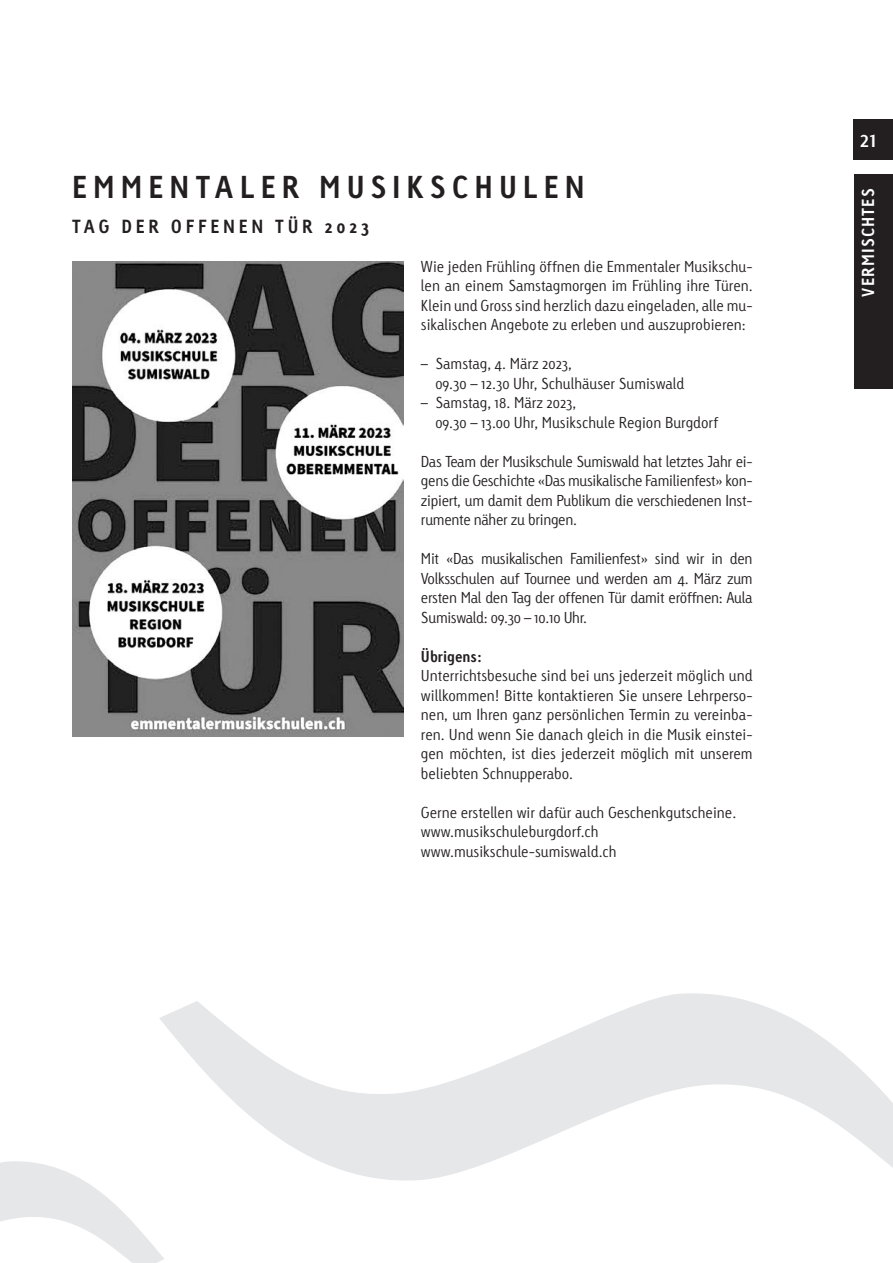
<style>
.page{position:relative;width:893px;height:1263px;background:#fff}
.page>*{position:absolute;margin:0;border:0;box-sizing:border-box;transform-origin:0 0}
.t1{font:700 30px "Linotype Tetria";letter-spacing:.2em;color:#231f20}
.t2{font:22.5px "Linotype Tetria";color:#fff}
.t3{font:700 18px "Linotype Tetria";letter-spacing:.2em;color:#231f20}
.t4{font:700 16.5px "Linotype Tetria";letter-spacing:.075em;color:#fff}
.t5{font:300 15px/19.5px "Linotype Tetria";color:#231f20;text-align:justify}
.t6{font:700 15px "Linotype Tetria";color:#231f20}
</style>
<div class="page">
<div style="left:854px;top:174px;width:39px;height:215px;background:#231f20"></div>
<div style="left:853px;top:119px;width:40px;height:40px;background:#231f20"></div>
<img style="left:72px;top:261px;width:332px;height:475px">
<svg style="left:159px;top:993px;width:734px;height:188px"></svg>
<svg style="left:0;top:1157px;width:164px;height:106px"></svg>
<h1 class="t1" style="left:72px;top:169px;width:514px">EMMENTALER MUSIKSCHULEN</h1>
<p class="t3" style="left:72px;top:215px;width:298px">TAG DER OFFENEN TÜR 2023</p>
<p class="t5" style="left:421px;top:257px;width:333px">Wie jeden Frühling öffnen die Emmentaler Musikschu&shy;len an einem Samstagmorgen im Frühling ihre Türen.<br>Klein und Gross sind herzlich dazu eingeladen, alle mu&shy;sikalischen Angebote zu erleben und auszuprobieren:</p>
<p class="t5" style="left:435px;top:354px;width:251px;text-indent:-14px">– Samstag, 4. März 2023,<br>09.30 – 12.30 Uhr, Schulhäuser Sumiswald</p>
<p class="t5" style="left:435px;top:393px;width:284px;text-indent:-14px">– Samstag, 18. März 2023,<br>09.30 – 13.00 Uhr, Musikschule Region Burgdorf</p>
<p class="t5" style="left:421px;top:452px;width:333px">Das Team der Musikschule Sumiswald hat letztes Jahr ei&shy;gens die Geschichte «Das musikalische Familienfest» kon&shy;zipiert, um damit dem Publikum die verschiedenen Inst&shy;rumente näher zu bringen.</p>
<p class="t5" style="left:421px;top:549px;width:333px">Mit «Das musikalischen Familienfest» sind wir in den Volksschulen auf Tournee und werden am 4. März zum ersten Mal den Tag der offenen Tür damit eröffnen: Aula Sumiswald: 09.30 – 10.10 Uhr.</p>
<p class="t6" style="left:421px;top:647px;width:62px">Übrigens:</p>
<p class="t5" style="left:421px;top:666px;width:333px">Unterrichtsbesuche sind bei uns jederzeit möglich und willkommen! Bitte kontaktieren Sie unsere Lehrperso&shy;nen, um Ihren ganz persönlichen Termin zu vereinba&shy;ren. Und wenn Sie danach gleich in die Musik einstei&shy;gen möchten, ist dies jederzeit möglich mit unserem beliebten Schnupperabo.</p>
<p class="t5" style="left:421px;top:803px;width:317px;text-align:left">Gerne erstellen wir dafür auch Geschenkgutscheine. www.musikschuleburgdorf.ch www.musikschule-sumiswald.ch</p>
<h2 class="t2" style="left:860px;top:125px;width:18px">21</h2>
<p class="t4" style="left:858px;top:297px;width:110px;rotate:-90deg">VERMISCHTES</p>
</div>
